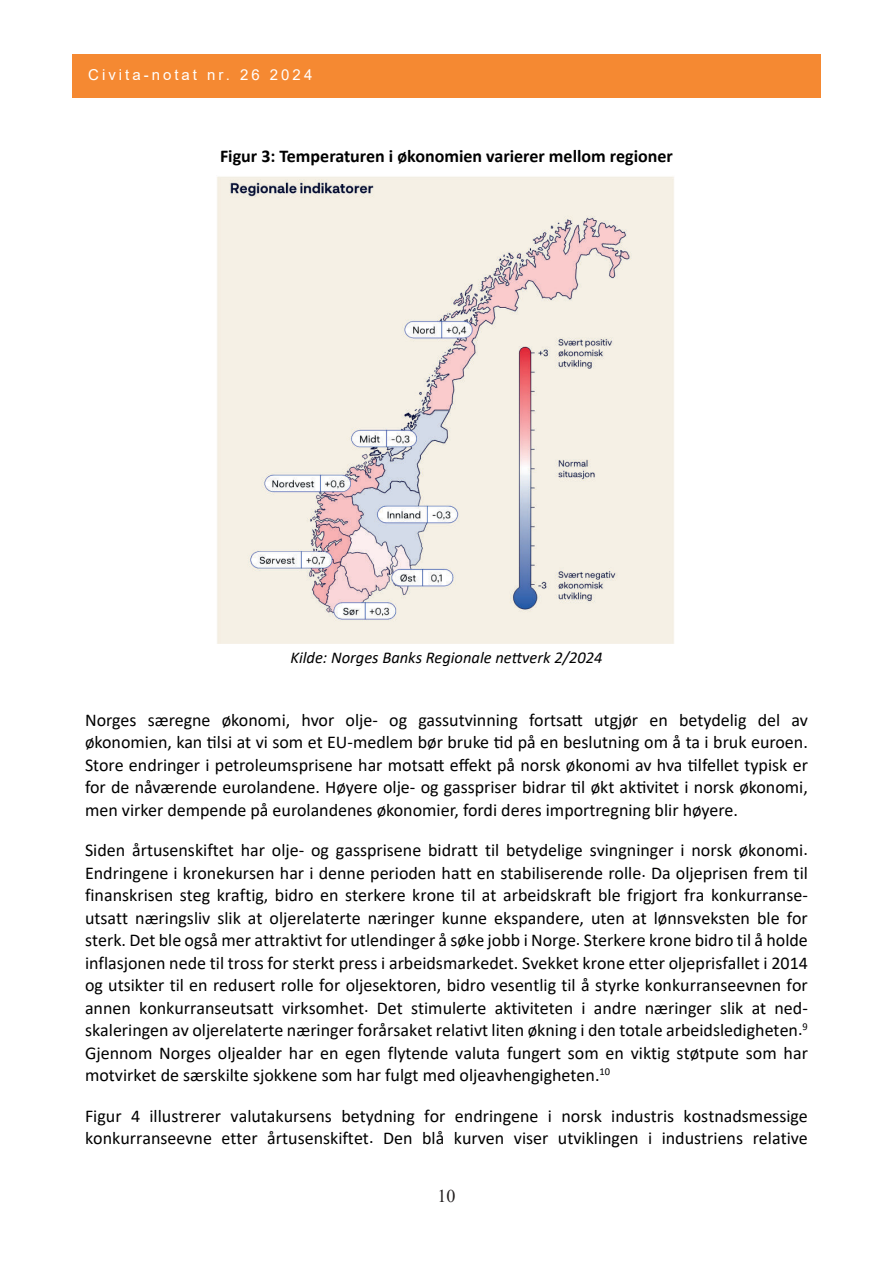
<style>
.page{position:relative;width:893px;height:1263px;background:#fff}
.page>*{position:absolute;margin:0;border:0;box-sizing:border-box;transform-origin:0 0}
.t1{font:18px/22.5px "Calibri";color:#000001;text-align:justify}
.t2{font:700 18px "Calibri";color:#000001}
.t3{font:18px "Times New Roman";color:#231f20}
.t4{font:italic 16.5px "Calibri";color:#000001}
.t5{font:15px "Arial";letter-spacing:.2em;color:#fff}
</style>
<div class="page">
<div style="left:72px;top:54px;width:749px;height:44px;background:#f58932"></div>
<img style="left:217px;top:176px;width:457px;height:468px">
<p class="t5" style="left:88px;top:66px;width:226px">Civita-notat nr. 26 2024</p>
<p class="t2" style="left:220px;top:150px;width:454px">Figur 3: Temperaturen i økonomien varierer mellom regioner</p>
<p class="t4" style="left:290px;top:646px;width:314px">Kilde: Norges Banks Regionale nettverk 2/2024</p>
<p class="t1" style="left:85px;top:708px;width:724px">Norges særegne økonomi, hvor olje- og gassutvinning fortsatt utgjør en betydelig del av økonomien, kan tilsi at vi som et EU-medlem bør bruke tid på en beslutning om å ta i bruk euroen.<br>Store endringer i petroleumsprisene har motsatt effekt på norsk økonomi av hva tilfellet typisk er for de nåværende eurolandene. Høyere olje- og gasspriser bidrar til økt aktivitet i norsk økonomi, men virker dempende på eurolandenes økonomier, fordi deres importregning blir høyere.</p>
<p class="t1" style="left:85px;top:838px;width:724px">Siden årtusenskiftet har olje- og gassprisene bidratt til betydelige svingninger i norsk økonomi.<br>Endringene i kronekursen har i denne perioden hatt en stabiliserende rolle. Da oljeprisen frem til finanskrisen steg kraftig, bidro en sterkere krone til at arbeidskraft ble frigjort fra konkurranse&shy;utsatt næringsliv slik at oljerelaterte næringer kunne ekspandere, uten at lønnsveksten ble for sterk. Det ble også mer attraktivt for utlendinger å søke jobb i Norge. Sterkere krone bidro til å holde inflasjonen nede til tross for sterkt press i arbeidsmarkedet. Svekket krone etter oljeprisfallet i 2014 og utsikter til en redusert rolle for oljesektoren, bidro vesentlig til å styrke konkurranseevnen for annen konkurranseutsatt virksomhet. Det stimulerte aktiviteten i andre næringer slik at ned&shy;skaleringen av oljerelaterte næringer forårsaket relativt liten økning i den totale arbeidsledigheten.<sup>9<br></sup>Gjennom Norges oljealder har en egen flytende valuta fungert som en viktig støtpute som har motvirket de særskilte sjokkene som har fulgt med oljeavhengigheten.<sup>10</sup></p>
<p class="t1" style="left:85px;top:1104px;width:724px">Figur 4 illustrerer valutakursens betydning for endringene i norsk industris kostnadsmessige konkurranseevne etter årtusenskiftet. Den blå kurven viser utviklingen i industriens relative</p>
<p class="t3" style="left:437px;top:1185px;width:19px">10</p>
</div>
